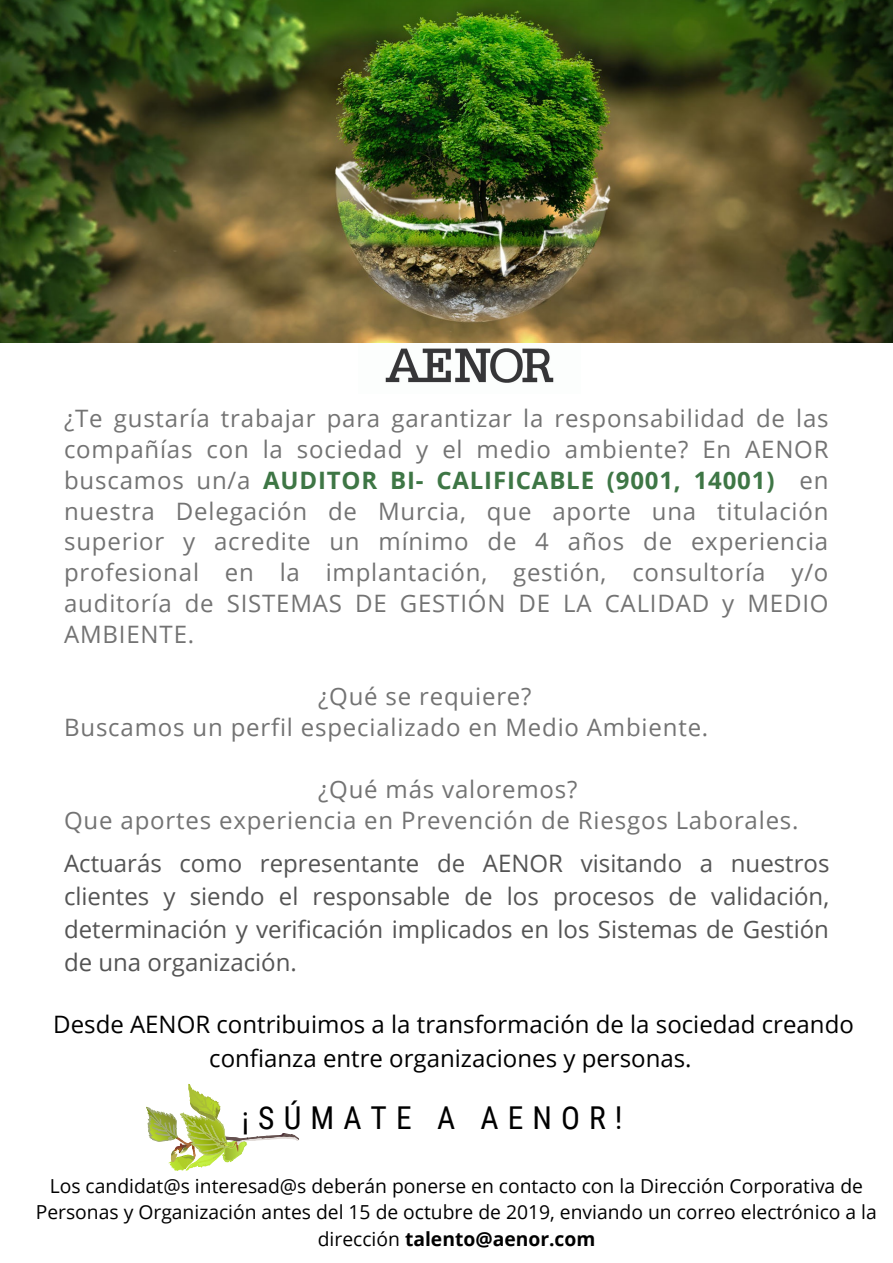
<style>
.page{position:relative;width:893px;height:1263px;background:#fff}
.page>*{position:absolute;margin:0;border:0;box-sizing:border-box;transform-origin:0 0}
.t1{font:31.5px "Roboto Condensed";letter-spacing:.29em;color:#000}
.t2{font:24px/31px "Open Sans";letter-spacing:.035em;color:#737373}
.t3{font:24px/33.2px "Open Sans";color:#545454;text-align:justify}
.t4{font:24px/33.2px "Open Sans";color:#000;text-align:center}
.t5{font:19.27px/26.5px "Open Sans";color:#000;text-align:center}
.s1{font-weight:700;color:#3e7645}
.s2{font-weight:700}
</style>
<div class="page">
<img style="left:358px;top:342px;width:222px;height:41px">
<img style="left:0;top:0;width:893px;height:342px">
<svg style="left:147px;top:1084px;width:151px;height:87px"></svg>
<p class="t2" style="left:64px;top:402px;width:766px;text-align:justify">¿Te gustaría trabajar para garantizar la responsabilidad de las compañías con la sociedad y el medio ambiente? En AENOR buscamos un/a <span class="s1">AUDITOR BI- CALIFICABLE (9001, 14001)</span> en nuestra Delegación de Murcia, que aporte una titulación superior y acredite un mínimo de 4 años de experiencia profesional en la implantación, gestión, consultoría y/o auditoría de SISTEMAS DE GESTIÓN DE LA CALIDAD y MEDIO AMBIENTE.</p>
<p class="t2" style="left:64px;top:680px;width:646px;text-indent:254px">¿Qué se requiere?<br>Buscamos un perfil especializado en Medio Ambiente.</p>
<p class="t2" style="left:64px;top:773px;width:736px;text-indent:254px">¿Qué más valoremos?<br>Que aportes experiencia en Prevención de Riesgos Laborales.</p>
<p class="t3" style="left:64px;top:846px;width:767px">Actuarás como representante de AENOR visitando a nuestros clientes y siendo el responsable de los procesos de validación, determinación y verificación implicados en los Sistemas de Gestión de una organización.</p>
<p class="t4" style="left:53px;top:1007px;width:802px">Desde AENOR contribuimos a la transformación de la sociedad creando confianza entre organizaciones y personas.</p>
<h1 class="t1" style="left:242px;top:1099px;width:382px">¡SÚMATE A AENOR!</h1>
<p class="t5" style="left:36px;top:1172px;width:842px">Los candidat@s interesad@s deberán ponerse en contacto con la Dirección Corporativa de<br>Personas y Organización antes del 15 de octubre de 2019, enviando un correo electrónico a la dirección <span class="s2">talento@aenor.com</span></p>
</div>
